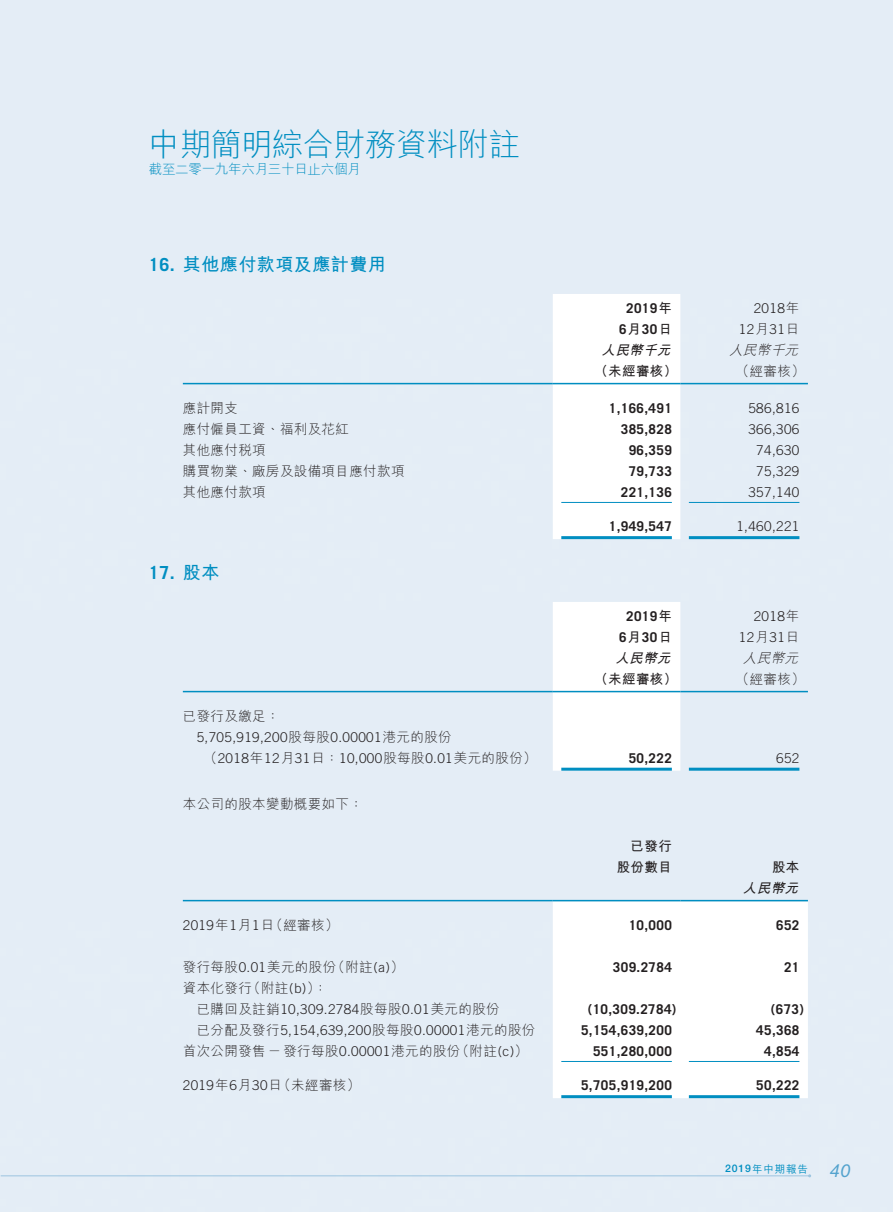
<style>
.page{position:relative;width:893px;height:1212px;background:#fff}
.page>*{position:absolute;margin:0;border:0;box-sizing:border-box;transform-origin:0 0}
.t1{font:300 31.5px "M Hei HK";letter-spacing:-.02em;color:#008ec1}
.t2{font:700 18px "M Hei HK";letter-spacing:.03em;color:#008ec1}
.t3{font:700 18px "Trade Gothic LT Std";color:#008ec1}
.t4{font:italic 18px "Helvetica Neue LT Std";color:#54a3ce}
.t5{font:300 13.5px/21px "Trade Gothic LT Std";letter-spacing:.03em;color:#231f20;text-align:right}
.t6{font:700 13.5px/21px "Trade Gothic LT Std";letter-spacing:.03em;color:#231f20;text-align:center}
.t7{font:300 13.5px/21px "M Hei HK";letter-spacing:.03em;color:#231f20}
.t8{font:700 13.5px "M Hei HK";letter-spacing:.03em;color:#231f20}
.t9{font:300 13.5px "M Hei HK";letter-spacing:-.02em;color:#008ec1}
.t10{font:italic 700 13.5px "M Hei HK";color:#231f20}
.t11{font:italic 300 13.5px "M Hei HK";color:#231f20}
.t12{font:500 10.5px "M Hei HK";letter-spacing:.08em;color:#008ec1}
.s1{font-family:"Trade Gothic LT Std"}
.s2{font-family:"M Hei HK"}
.s3{font-family:"Helvetica Neue LT Std"}
</style>
<div class="page">
<hr style="left:1px;top:1175px;width:809px;height:1px;background:#9cc5e0">
<svg style="left:553px;top:382px;width:127px;height:120px"></svg>
<hr style="left:183px;top:383px;width:370px;height:1px;background:#008ec1">
<hr style="left:553px;top:383px;width:127px;height:1px;background:#008ec1">
<hr style="left:680px;top:383px;width:128px;height:1px;background:#008ec1">
<hr style="left:561px;top:502px;width:111px;height:1px;background:#008ec1">
<hr style="left:689px;top:502px;width:110px;height:1px;background:#008ec1">
<hr style="left:561px;top:536px;width:111px;height:3px;background:#008ec1">
<hr style="left:689px;top:536px;width:110px;height:3px;background:#008ec1">
<svg style="left:553px;top:690px;width:127px;height:81px"></svg>
<hr style="left:183px;top:691px;width:370px;height:1px;background:#008ec1">
<hr style="left:553px;top:691px;width:127px;height:1px;background:#008ec1">
<hr style="left:680px;top:691px;width:128px;height:1px;background:#008ec1">
<hr style="left:561px;top:768px;width:111px;height:3px;background:#008ec1">
<hr style="left:689px;top:768px;width:110px;height:3px;background:#008ec1">
<svg style="left:553px;top:901px;width:255px;height:197px"></svg>
<hr style="left:183px;top:900px;width:370px;height:1px;background:#008ec1">
<hr style="left:553px;top:900px;width:127px;height:1px;background:#008ec1">
<hr style="left:680px;top:900px;width:128px;height:1px;background:#008ec1">
<hr style="left:561px;top:1061px;width:111px;height:1px;background:#008ec1">
<hr style="left:689px;top:1061px;width:110px;height:1px;background:#008ec1">
<hr style="left:561px;top:1095px;width:111px;height:3px;background:#008ec1">
<hr style="left:689px;top:1095px;width:110px;height:3px;background:#008ec1">
<h1 class="t1" style="left:149px;top:122px;width:373px">中期簡明綜合財務資料附註</h1>
<p class="t9" style="left:149px;top:159px;width:213px">截至二零一九年六月三十日止六個月</p>
<h2 class="t2" style="left:149px;top:252px;width:239px"><span class="s1">16.</span> 其他應付款項及應計費用</h2>
<p class="t6" style="left:619px;top:298px;width:54px">2019<span class="s2">年<br></span>6<span class="s2">月</span>30<span class="s2">日</span></p>
<p class="t5" style="left:739px;top:298px;width:62px">2018<span class="s2">年<br></span>12<span class="s2">月</span>31<span class="s2">日</span></p>
<p class="t11" style="left:729px;top:341px;width:75px">人民幣千元</p>
<p class="t10" style="left:601px;top:340px;width:75px">人民幣千元</p>
<p class="t8" style="left:594px;top:361px;width:84px">（未經審核）</p>
<p class="t7" style="left:736px;top:360px;width:71px">（經審核(</p>
<p class="t7" style="left:183px;top:397px;width:57px">應計開支</p>
<p class="t6" style="left:609px;top:397px;width:65px">1,166,491</p>
<p class="t5" style="left:748px;top:397px;width:53px">586,816</p>
<p class="t7" style="left:183px;top:418px;width:168px">應付僱員工資、福利及花紅</p>
<p class="t6" style="left:621px;top:418px;width:53px">385,828</p>
<p class="t5" style="left:748px;top:418px;width:53px">366,306</p>
<p class="t7" style="left:183px;top:439px;width:84px">其他應付稅項</p>
<p class="t6" style="left:629px;top:439px;width:45px">96,359</p>
<p class="t5" style="left:756px;top:439px;width:45px">74,630</p>
<p class="t7" style="left:183px;top:460px;width:223px">購買物業、廠房及設備項目應付款項</p>
<p class="t6" style="left:629px;top:460px;width:45px">79,733</p>
<p class="t5" style="left:756px;top:460px;width:45px">75,329</p>
<p class="t7" style="left:183px;top:481px;width:84px">其他應付款項</p>
<p class="t6" style="left:621px;top:481px;width:53px">221,136</p>
<p class="t5" style="left:748px;top:481px;width:53px">357,140</p>
<p class="t6" style="left:609px;top:515px;width:65px">1,949,547</p>
<p class="t5" style="left:736px;top:515px;width:65px">1,460,221</p>
<h2 class="t3" style="left:149px;top:562px;width:72px">17. <span class="s2">股本</span></h2>
<p class="t6" style="left:619px;top:606px;width:54px">2019<span class="s2">年<br></span>6<span class="s2">月</span>30<span class="s2">日</span></p>
<p class="t5" style="left:739px;top:606px;width:62px">2018<span class="s2">年<br></span>12<span class="s2">月</span>31<span class="s2">日</span></p>
<p class="t11" style="left:743px;top:649px;width:61px">人民幣元</p>
<p class="t10" style="left:615px;top:648px;width:61px">人民幣元</p>
<p class="t8" style="left:594px;top:669px;width:84px">（未經審核）</p>
<p class="t7" style="left:736px;top:668px;width:71px">（經審核(</p>
<p class="t7" style="left:183px;top:704px;width:98px">已發行及繳足：</p>
<p class="t5" style="left:197px;top:726px;width:257px">5,705,919,200<span class="s2">股每股</span>0.00001<span class="s2">港元的股份</span></p>
<p class="t5" style="left:204px;top:747px;width:334px"><span class="s2">（</span>2018<span class="s2">年</span>12<span class="s2">月</span>31<span class="s2">日：</span>10,000<span class="s2">股每股</span>0.01<span class="s2">美元的股份(</span></p>
<p class="t7" style="left:183px;top:793px;width:182px">本公司的股本變動概要如下：</p>
<p class="t6" style="left:629px;top:747px;width:45px">50,222</p>
<p class="t5" style="left:776px;top:747px;width:25px">652</p>
<p class="t8" style="left:631px;top:836px;width:43px">已發行</p>
<p class="t8" style="left:617px;top:857px;width:57px">股份數目</p>
<p class="t8" style="left:772px;top:857px;width:29px">股本</p>
<p class="t7" style="left:270px;top:913px;width:71px">（經審核(</p>
<p class="t5" style="left:183px;top:914px;width:93px">2019<span class="s2">年</span>1<span class="s2">月</span>1<span class="s2">日</span></p>
<p class="t6" style="left:629px;top:914px;width:45px">10,000</p>
<p class="t10" style="left:743px;top:878px;width:61px">人民幣元</p>
<p class="t6" style="left:776px;top:914px;width:25px">652</p>
<p class="t7" style="left:247px;top:955px;width:91px;text-indent:-64px">發行每股<span class="s1">0.01</span>美元的股份（附註 ：(<span class="s1">(b(</span></p>
<p class="t7" style="left:331px;top:955px;width:74px">（附註 (<span class="s1">(a(</span></p>
<p class="t7" style="left:183px;top:976px;width:71px">資本化發行</p>
<p class="t6" style="left:613px;top:956px;width:60px">309.2784</p>
<p class="t6" style="left:784px;top:956px;width:17px">21</p>
<p class="t5" style="left:197px;top:998px;width:305px"><span class="s2">已購回及註銷</span>10,309.2784<span class="s2">股每股</span>0.01<span class="s2">美元的股份</span></p>
<p class="t6" style="left:588px;top:998px;width:90px">)10,309.2784(</p>
<p class="t6" style="left:771px;top:998px;width:35px">)673(</p>
<p class="t5" style="left:197px;top:1019px;width:340px"><span class="s2">已分配及發行</span>5,154,639,200<span class="s2">股每股</span>0.00001<span class="s2">港元的股份</span></p>
<p class="t6" style="left:581px;top:1019px;width:92px">5,154,639,200</p>
<p class="t6" style="left:756px;top:1019px;width:45px">45,368</p>
<p class="t7" style="left:183px;top:1040px;width:279px">首次公開發售－發行每股<span class="s1">0.00001</span>港元的股份</p>
<p class="t7" style="left:456px;top:1040px;width:74px">（附註 (<span class="s1">(c(</span></p>
<p class="t6" style="left:593px;top:1040px;width:80px">551,280,000</p>
<p class="t6" style="left:764px;top:1040px;width:37px">4,854</p>
<p class="t7" style="left:277px;top:1074px;width:84px">（未經審核(</p>
<p class="t5" style="left:183px;top:1074px;width:101px">2019<span class="s2">年</span>6<span class="s2">月</span>30<span class="s2">日</span></p>
<p class="t6" style="left:581px;top:1074px;width:92px">5,705,919,200</p>
<p class="t6" style="left:756px;top:1074px;width:45px">50,222</p>
<p class="t12" style="left:725px;top:1161px;width:84px"><span class="s3">2019</span>年中期報告</p>
<h2 class="t4" style="left:830px;top:1160px;width:22px">40</h2>
</div>
